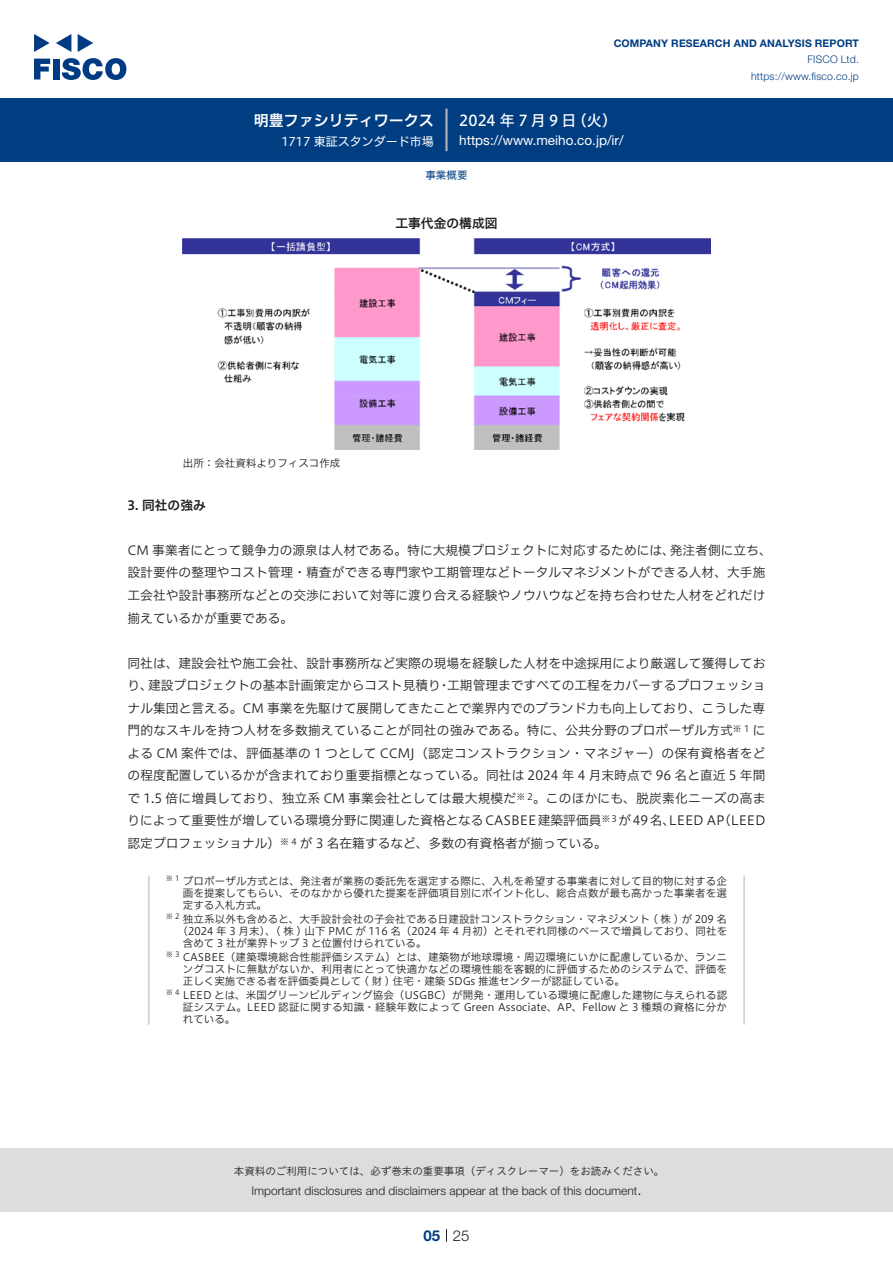
<style>
.page{position:relative;width:893px;height:1263px;background:#fff}
.page>*{position:absolute;margin:0;border:0;box-sizing:border-box;transform-origin:0 0}
.t1{font:15px "Hiragino UD Sans F Std N W5";letter-spacing:.21em;color:#fff}
.t2{font:15px "Hiragino UD Sans F Std N W6";color:#fff}
.t3{font:300 15px "Helvetica Neue LT Std";color:#231f20}
.t4{font:700 15px "Helvetica Neue LT Std";color:#003d81}
.t5{font:13.5px "Helvetica Neue LT Std";color:#fff}
.本文{font:12.75px/22.5px "Hiragino UD Sans F Std N W3";color:#231f20}
.本文-2{font:12.75px "Hiragino UD Sans F Std N W3";letter-spacing:.02em;color:#231f20}
.チャートタイトル{font:12.75px "Hiragino UD Sans F Std N W6";color:#231f20}
.小タイトル{font:12.75px "Hiragino UD Sans F Std N W6";color:#231f20}
.t6{font:300 12px "Helvetica Neue LT Std";color:#231f20}
.t7{font:12px "Hiragino UD Sans F Std N W4";color:#fff}
.表組み基本スタイル{font:10.5px/12px "Hiragino UD Sans F Std N W3";letter-spacing:.01em;color:#231f20}
.t8{font:10.5px "Hiragino UD Sans Std W3";color:#231f20}
.t9{font:700 10.5px "Helvetica Neue LT Std";letter-spacing:.015em;color:#003d81}
.t10{font:300 10.5px/16.5px "Helvetica Neue LT Std";letter-spacing:.015em;color:#003d81;text-align:right}
.ヘッダー{font:10.5px "Hiragino UD Sans F Std N W4";color:#003d81}
.本文-3{font:8.85px "Hiragino UD Sans F Std N W3";color:#231f20}
.t11{font:7.35px "Hiragino UD Sans F Std N W3";color:#231f20}
</style>
<div class="page">
<div style="left:0;top:1148px;width:893px;height:64px;background:#ddd"></div>
<svg style="left:34px;top:59px;width:16px;height:20px"></svg>
<div style="left:53px;top:59px;width:6px;height:20px;background:#003a83"></div>
<svg style="left:62px;top:58px;width:64px;height:22px"></svg>
<svg style="left:34px;top:34px;width:16px;height:18px"></svg>
<svg style="left:78px;top:34px;width:15px;height:18px"></svg>
<svg style="left:56px;top:34px;width:15px;height:18px"></svg>
<div style="left:0;top:98px;width:893px;height:64px;background:#003d81"></div>
<hr style="left:445px;top:109px;width:3px;height:42px;background:#b5b5b6">
<svg style="left:446px;top:1229px;width:1px;height:13px"></svg>
<img style="left:183px;top:238px;width:527px;height:211px">
<hr style="left:148px;top:876px;width:2px;height:149px;background:#d3d3d3">
<hr style="left:743px;top:876px;width:2px;height:149px;background:#d3d3d3">
<p class="t2" style="left:254px;top:109px;width:182px">明豊ファシリティワークス</p>
<p class="t7" style="left:281px;top:132px;width:154px">1717 東証スタンダード市場</p>
<p class="t9" style="left:614px;top:37px;width:247px">COMPANY RESEARCH AND ANALYSIS REPORT</p>
<p class="t10" style="left:751px;top:51px;width:109px">FISCO Ltd. https://www.fisco.co j p.</p>
<p class="t1" style="left:459px;top:109px;width:119px">2024年7月9日</p>
<p class="t1" style="left:572px;top:109px;width:47px">（火(</p>
<p class="t5" style="left:459px;top:132px;width:166px">https://www.meiho. c o j p. /i r/</p>
<p class="ヘッダー" style="left:425px;top:167px;width:43px">事業概要</p>
<p class="チャートタイトル" style="left:395px;top:214px;width:103px">工事代金の構成図</p>
<p class="表組み基本スタイル" style="left:183px;top:456px;width:159px">出所：会社資料よりフィスコ作成</p>
<p class="小タイトル" style="left:128px;top:495px;width:80px">3. 同社の強み</p>
<p class="本文" style="left:128px;top:538px;width:639px">CM 事業者にとって競争力の源泉は人材である。特に大規模プロジェクトに対応するためには、<br>設計要件の整理やコスト管理・精査ができる専門家や工期管理などトータルマネジメントができる人材、大手施工会社や設計事務所などとの交渉において対等に渡り合える経験やノウハウなどを持ち合わせた人材をどれだけ揃えているかが重要である。</p>
<p class="本文" style="left:128px;top:651px;width:639px;text-align:right">同社は、建設会社や施工会社、設計事務所など実際の現場を経験した人材を中途採用により厳選して獲得してお工期管理まですべての工程をカバーするプロフェッショ</p>
<p class="本文" style="left:670px;top:538px;width:103px">発注者側に立ち、</p>
<p class="本文" style="left:148px;top:673px;width:294px">建設プロジェクトの基本計画策定からコスト見積り</p>
<p class="本文" style="left:128px;top:673px;width:27px">り、</p>
<p class="本文" style="left:128px;top:696px;width:639px">ナル集団と言える。CM 事業を先駆けて展開してきたことで業界内でのブランド力も向上しており、こうした専</p>
<p class="本文" style="left:753px;top:718px;width:14px">に</p>
<p class="本文" style="left:438px;top:673px;width:14px">・</p>
<p class="本文" style="left:128px;top:718px;width:607px">門的なスキルを持つ人材を多数揃えていることが同社の強みである。特に、公共分野のプロポーザル方式</p>
<p class="本文-2" style="left:128px;top:743px;width:639px">よる CM 案件では、評価基準の 1 つとして CCMJ（認定コンストラクション・マネジャー）の保有資格者をど</p>
<p class="本文" style="left:128px;top:763px;width:639px">の程度配置しているかが含まれており重要指標となっている。同社は 2024 年 4 月末時点で 96 名と直近 5 年間</p>
<p class="本文" style="left:528px;top:786px;width:239px">。<sup>2</sup> このほかにも、脱炭素化ニーズの高ま</p>
<p class="本文-3" style="left:733px;top:722px;width:18px">※ 1</p>
<p class="本文" style="left:128px;top:786px;width:390px">で 1.5 倍に増員しており、独立系 CM 事業会社としては最大規模だ</p>
<p class="本文-3" style="left:516px;top:789px;width:10px">※</p>
<p class="本文" style="left:300px;top:808px;width:308px;text-indent:-172px">りによって重要性が増している環境分野に関連した資格となるCASBEE建築評価員が 3 名在籍するなど、多数の有資格者が揃っている。</p>
<p class="本文" style="left:611px;top:808px;width:65px">が<sup>3</sup> 49名、</p>
<p class="本文" style="left:718px;top:808px;width:49px">（LEED</p>
<p class="本文-3" style="left:601px;top:812px;width:10px">※</p>
<p class="本文" style="left:669px;top:808px;width:57px">LEED AP</p>
<p class="本文" style="left:128px;top:831px;width:163px">認定プロフェッショナル）<sup>※</sup></p>
<p class="表組み基本スタイル" style="left:183px;top:874px;width:546px">プロポーザル方式とは、発注者が業務の委託先を選定する際に、入札を希望する事業者に対して目的物に対する企</p>
<p class="本文-3" style="left:291px;top:834px;width:7px">4</p>
<p class="t11" style="left:166px;top:872px;width:15px">※1</p>
<p class="表組み基本スタイル" style="left:183px;top:886px;width:546px">画を提案してもらい、そのなかから優れた提案を評価項目別にポイント化し、総合点数が最も高かった事業者を選</p>
<p class="表組み基本スタイル" style="left:183px;top:913px;width:546px">独立系以外も含めると、大手設計会社の子会社である日建設計コンストラクション・マネジメント ( 株 ) が 209 名</p>
<p class="表組み基本スタイル" style="left:183px;top:898px;width:85px">定する入札方式。</p>
<p class="表組み基本スタイル" style="left:178px;top:925px;width:551px">（2024 年 3 月末）、 ( 株 ) 山下 PMC が 116 名（2024 年 4 月初）とそれぞれ同様のベースで増員しており、同社を</p>
<p class="表組み基本スタイル" style="left:183px;top:951px;width:546px">CASBEE（建築環境総合性能評価システム）とは、建築物が地球環境・周辺環境にいかに配慮しているか、ランニ</p>
<p class="t11" style="left:166px;top:911px;width:15px">※2</p>
<p class="表組み基本スタイル" style="left:183px;top:937px;width:245px">含めて 3 社が業界トップ 3 と位置付けられている。</p>
<p class="表組み基本スタイル" style="left:183px;top:963px;width:546px">ングコストに無駄がないか、利用者にとって快適かなどの環境性能を客観的に評価するためのシステムで、評価を</p>
<p class="表組み基本スタイル" style="left:183px;top:989px;width:546px">LEED とは、米国グリーンビルディング協会（USGBC）が開発・運用している環境に配慮した建物に与えられる認</p>
<p class="t11" style="left:166px;top:949px;width:15px">※3</p>
<p class="表組み基本スタイル" style="left:183px;top:975px;width:444px">正しく実施できる者を評価委員として ( 財 ) 住宅・建築 SDGs 推進センターが認証している。</p>
<p class="表組み基本スタイル" style="left:183px;top:1001px;width:546px">証システム。LEED 認証に関する知識・経験年数によって Green Associate、AP、Fellow と 3 種類の資格に分かれている。</p>
<p class="t11" style="left:166px;top:987px;width:15px">※4</p>
<p class="t8" style="left:234px;top:1163px;width:432px">本資料のご利用については、必ず巻末の重要事項（ディスクレーマー）をお読みください。</p>
<p class="t3" style="left:637px;top:1180px;width:6px">.</p>
<p class="t6" style="left:251px;top:1183px;width:387px">Important disclosures and disclaimers appear at the back of this document</p>
<p class="t4" style="left:423px;top:1226px;width:18px">05</p>
<p class="t3" style="left:453px;top:1226px;width:18px">25</p>
</div>
